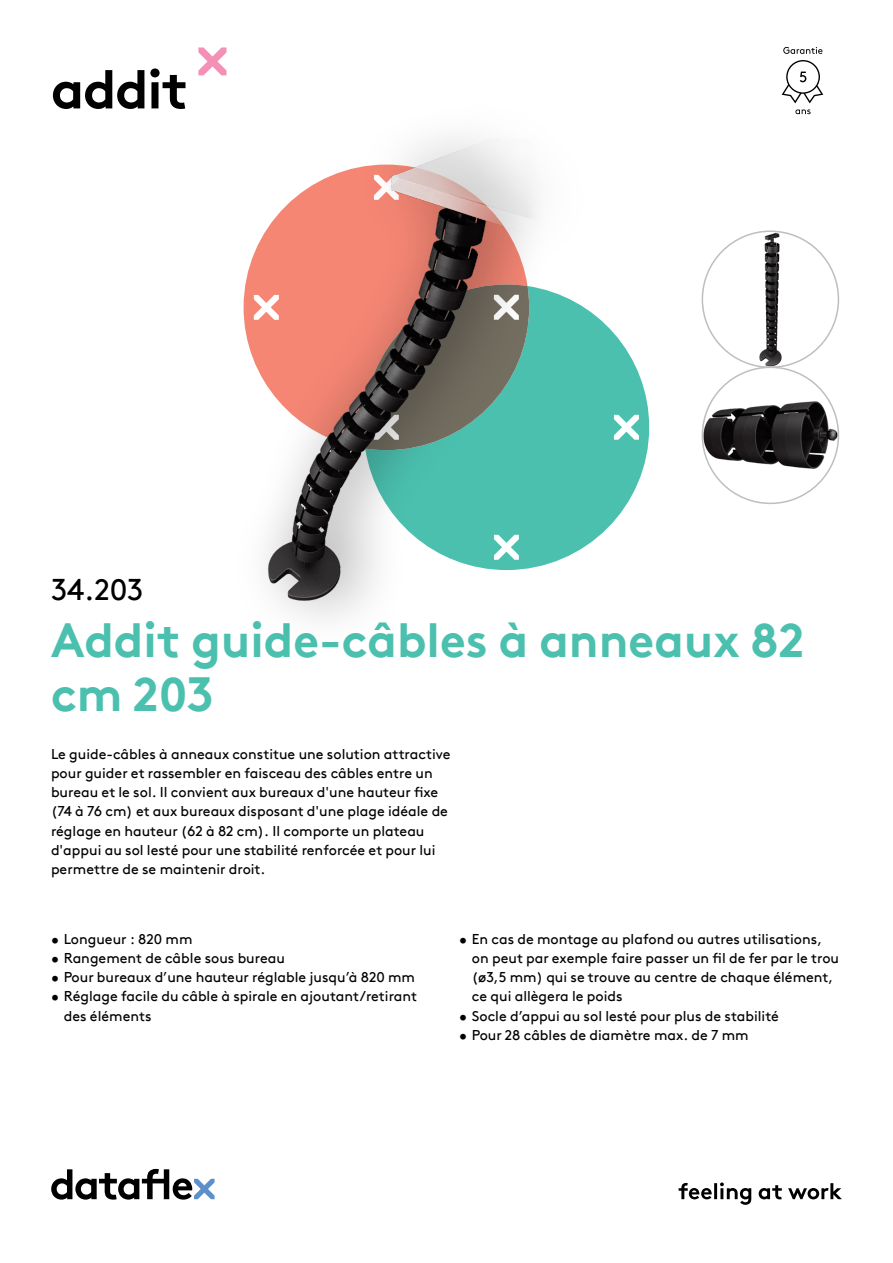
<style>
.page{position:relative;width:893px;height:1263px;background:#fff}
.page>*{position:absolute;margin:0;border:0;box-sizing:border-box;transform-origin:0 0}
.hoofdstuk{font:700 54px "Brown Pro TT";letter-spacing:-.02em;color:#000}
.productnaam{font:700 48px/54px "Brown Pro TT";color:#4bc0af}
.productnummer{font:30px "Brown Pro TT";color:#000}
.omschrijving{font:14.25px/19.2px "Brown Pro TT";color:#000}
</style>
<div class="page">
<svg style="left:598px;top:318px;width:51px;height:219px;fill:#4bc0af"></svg>
<svg style="left:51px;top:1169px;width:164px;height:30px"></svg>
<svg style="left:679px;top:1182px;width:163px;height:23px"></svg>
<svg style="left:198px;top:47px;width:28px;height:28px"></svg>
<img style="left:759px;top:233px;width:23px;height:132px">
<img style="left:702px;top:401px;width:136px;height:69px">
<div style="left:229px;top:93px;width:369px;height:560px;background:#000;opacity:.35"></div>
<img style="left:263px;top:133px;width:283px;height:473px">
<svg style="left:782px;top:60px;width:41px;height:43px"></svg>
<svg style="left:783px;top:47px;width:39px;height:7px"></svg>
<svg style="left:795px;top:109px;width:16px;height:5px"></svg>
<p class="hoofdstuk" style="left:51px;top:46px;width:139px">addit</p>
<p class="productnummer" style="left:51px;top:566px;width:94px">34.203</p>
<p class="productnaam" style="left:51px;top:608px;width:755px">Addit guide-câbles à anneaux 82 cm 203</p>
<p class="omschrijving" style="left:51px;top:743px;width:401px">Le guide-câbles à anneaux constitue une solution attractive pour guider et rassembler en faisceau des câbles entre un bureau et le sol. Il convient aux bureaux d'une hauteur fixe (74 à 76 cm) et aux bureaux disposant d'une plage idéale de réglage en hauteur (62 à 82 cm). Il comporte un plateau d'appui au sol lesté pour une stabilité renforcée et pour lui permettre de se maintenir droit.</p>
<p class="omschrijving" style="left:51px;top:928px;width:143px">• Longueur : 820 mm</p>
<p class="omschrijving" style="left:51px;top:947px;width:235px">• Rangement de câble sous bureau</p>
<p class="omschrijving" style="left:51px;top:966px;width:365px">• Pour bureaux d’une hauteur réglable jusqu’à 820 mm</p>
<p class="omschrijving" style="left:64px;top:986px;width:355px;text-indent:-13px">• Réglage facile du câble à spirale en ajoutant/retirant des éléments</p>
<p class="omschrijving" style="left:472px;top:928px;width:369px;text-indent:-13px">• En cas de montage au plafond ou autres utilisations, on peut par exemple faire passer un fil de fer par le trou (ø3,5 mm) qui se trouve au centre de chaque élément, ce qui allègera le poids</p>
<p class="omschrijving" style="left:459px;top:1005px;width:321px">• Socle d’appui au sol lesté pour plus de stabilité</p>
<p class="omschrijving" style="left:459px;top:1024px;width:291px">• Pour 28 câbles de diamètre max. de 7 mm</p>
</div>
